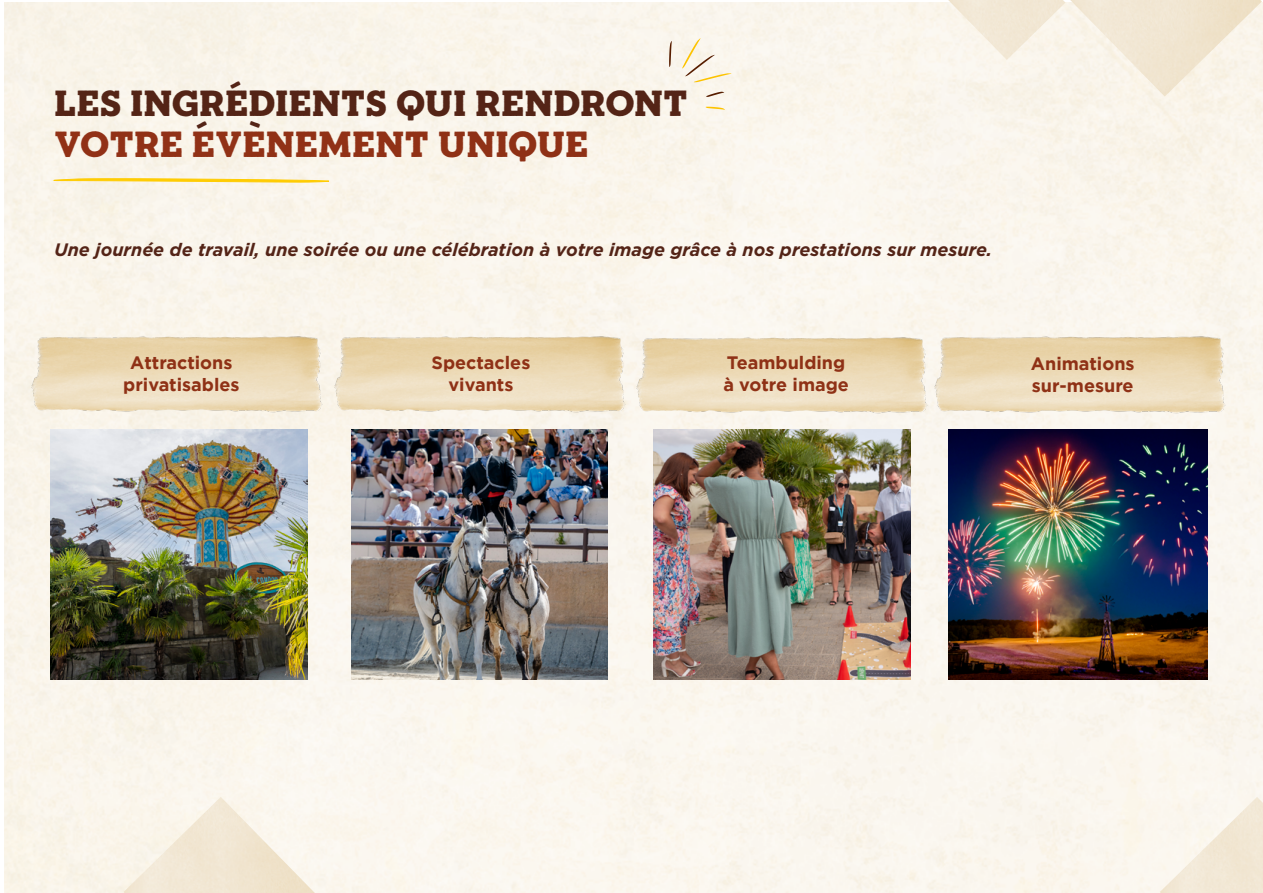
<style>
.page{position:relative;width:1263px;height:893px;background:#fff}
.page>*{position:absolute;margin:0;border:0;box-sizing:border-box;transform-origin:0 0}
.t1{font:900 34.5px/41.4px "Sonder Slab";color:#542416}
.t2{font:italic 700 18px "Gotham";color:#542417}
.t3{font:700 18px/21.6px "Gotham";color:#8f3116;text-align:center}
.s1{color:#913116}
.s2{color:#8f3116}
</style>
<div class="page">
<div style="left:4px;top:2px;width:1259px;height:891px;background:#faf6ed"></div>
<img style="left:1070px;top:0;width:192px;height:96px">
<img style="left:124px;top:797px;width:191px;height:96px">
<img style="left:1160px;top:797px;width:103px;height:96px">
<img style="left:948px;top:0;width:117px;height:60px">
<img style="left:51px;top:430px;width:256px;height:249px">
<img style="left:351px;top:430px;width:257px;height:249px">
<img style="left:654px;top:430px;width:256px;height:249px">
<img style="left:948px;top:430px;width:259px;height:249px">
<img style="left:21px;top:328px;width:303px;height:89px">
<img style="left:324px;top:328px;width:324px;height:89px">
<img style="left:951px;top:329px;width:298px;height:89px">
<img style="left:626px;top:329px;width:325px;height:89px">
<svg style="left:667px;top:41px;width:6px;height:26px"></svg>
<svg style="left:705px;top:91px;width:19px;height:6px"></svg>
<svg style="left:680px;top:38px;width:52px;height:45px"></svg>
<svg style="left:705px;top:105px;width:20px;height:6px"></svg>
<svg style="left:54px;top:178px;width:276px;height:5px"></svg>
<svg style="left:197px;top:121px;width:10px;height:8px"></svg>
<svg style="left:250px;top:121px;width:10px;height:8px"></svg>
<svg style="left:230px;top:81px;width:11px;height:8px"></svg>
<h1 class="t1" style="left:54px;top:84px;width:635px">LES INGREDIENTS QUI RENDRONT<br><span class="s1">VOTRE EVENEMENT</span> <span class="s2">UNIQUE</span></h1>
<p class="t2" style="left:54px;top:237px;width:939px">Une journée de travail, une soirée ou une célébration à votre image grâce à nos prestations sur mesure.</p>
<p class="t3" style="left:123px;top:352px;width:118px">Attractions privatisables</p>
<p class="t3" style="left:431px;top:352px;width:100px">Spectacles vivants</p>
<p class="t3" style="left:723px;top:352px;width:127px;text-align:left">Teambulding à votre image</p>
<p class="t3" style="left:1031px;top:353px;width:105px;text-align:left">Animations sur-mesure</p>
</div>
